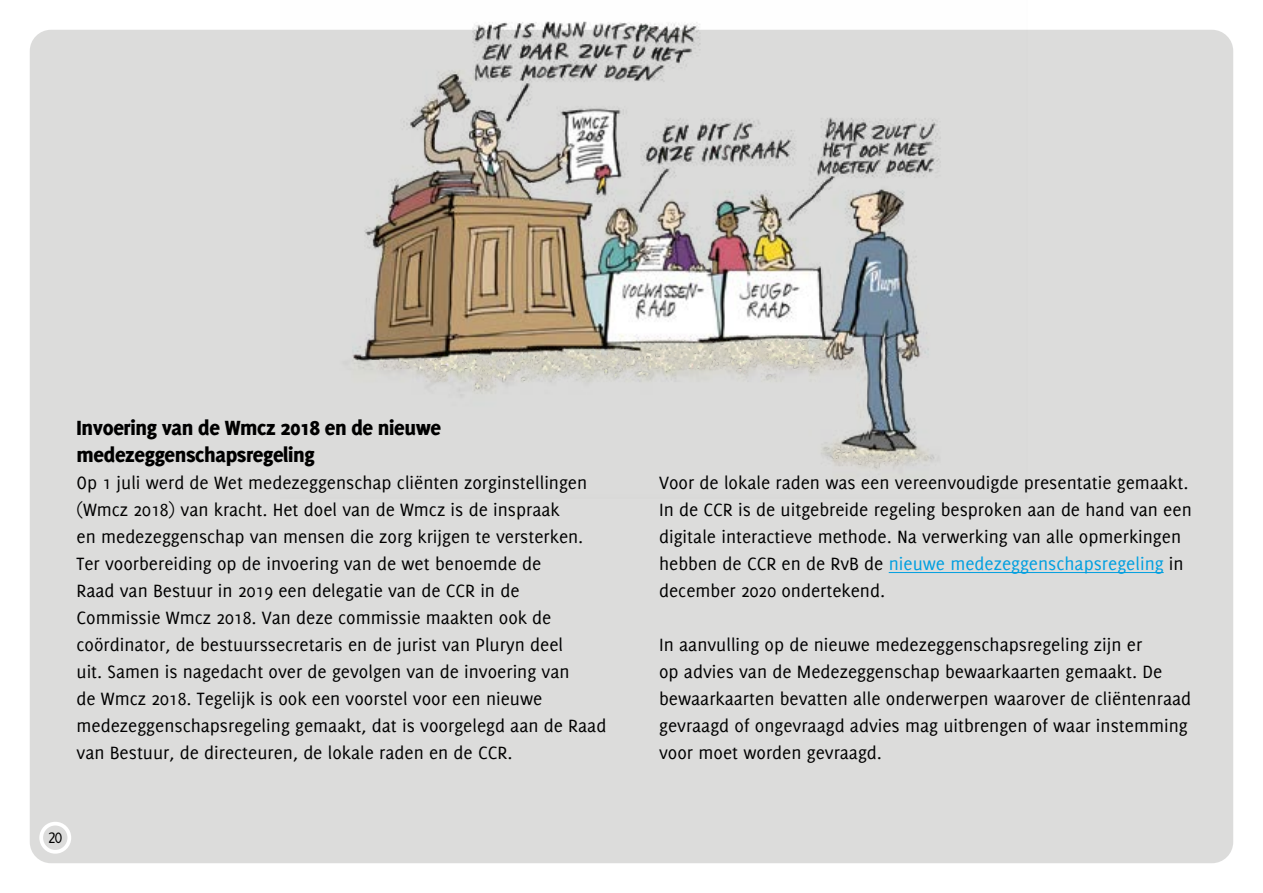
<style>
.page{position:relative;width:1263px;height:893px;background:#fff}
.page>*{position:absolute;margin:0;border:0;box-sizing:border-box;transform-origin:0 0}
.t1{font:800 22.5px/27px "Delicious";letter-spacing:-.015em;color:#000}
.t2{font:19.5px/27px "Delicious";color:#000}
.t3{font:16.5px "Delicious Small Caps";color:#000}
.s1{color:#009fe0}
</style>
<div class="page">
<div style="left:30px;top:30px;width:1203px;height:833px;background:#dcdcdb;border-radius:21px"></div>
<img style="left:352px;top:21px;width:675px;height:449px">
<hr style="left:889px;top:572px;width:275px;height:1px;background:#009fe0">
<div style="left:39px;top:822px;width:32px;height:32px;border:4px solid #fff;border-radius:50%"></div>
<p class="t1" style="left:77px;top:414px;width:366px">Invoering van de Wmcz 2018 en de nieuwe medezeggenschapsregeling</p>
<p class="t2" style="left:77px;top:469px;width:531px">Op 1 juli werd de Wet medezeggenschap cliënten zorginstellingen (Wmcz 2018) van kracht. Het doel van de Wmcz is de inspraak<br>en medezeggenschap van mensen die zorg krijgen te versterken.<br>Ter voorbereiding op de invoering van de wet benoemde de<br>Raad van Bestuur in 2019 een delegatie van de CCR in de Commissie Wmcz 2018. Van deze commissie maakten ook de coördinator, de bestuurssecretaris en de jurist van Pluryn deel<br>uit. Samen is nagedacht over de gevolgen van de invoering van<br>de Wmcz 2018. Tegelijk is ook een voorstel voor een nieuwe medezeggenschapsregeling gemaakt, dat is voorgelegd aan de Raad van Bestuur, de directeuren, de lokale raden en de CCR.</p>
<p class="t2" style="left:659px;top:469px;width:534px">Voor de lokale raden was een vereenvoudigde presentatie gemaakt.<br>In de CCR is de uitgebreide regeling besproken aan de hand van een digitale interactieve methode. Na verwerking van alle opmerkingen hebben de CCR en de RvB de <span class="s1">nieuwe medezeggenschapsregeling</span> in december 2020 ondertekend.</p>
<p class="t2" style="left:659px;top:631px;width:533px">In aanvulling op de nieuwe medezeggenschapsregeling zijn er<br>op advies van de Medezeggenschap bewaarkaarten gemaakt. De bewaarkaarten bevatten alle onderwerpen waarover de cliëntenraad gevraagd of ongevraagd advies mag uitbrengen of waar instemming voor moet worden gevraagd.</p>
<p class="t3" style="left:48px;top:827px;width:16px">20</p>
</div>
